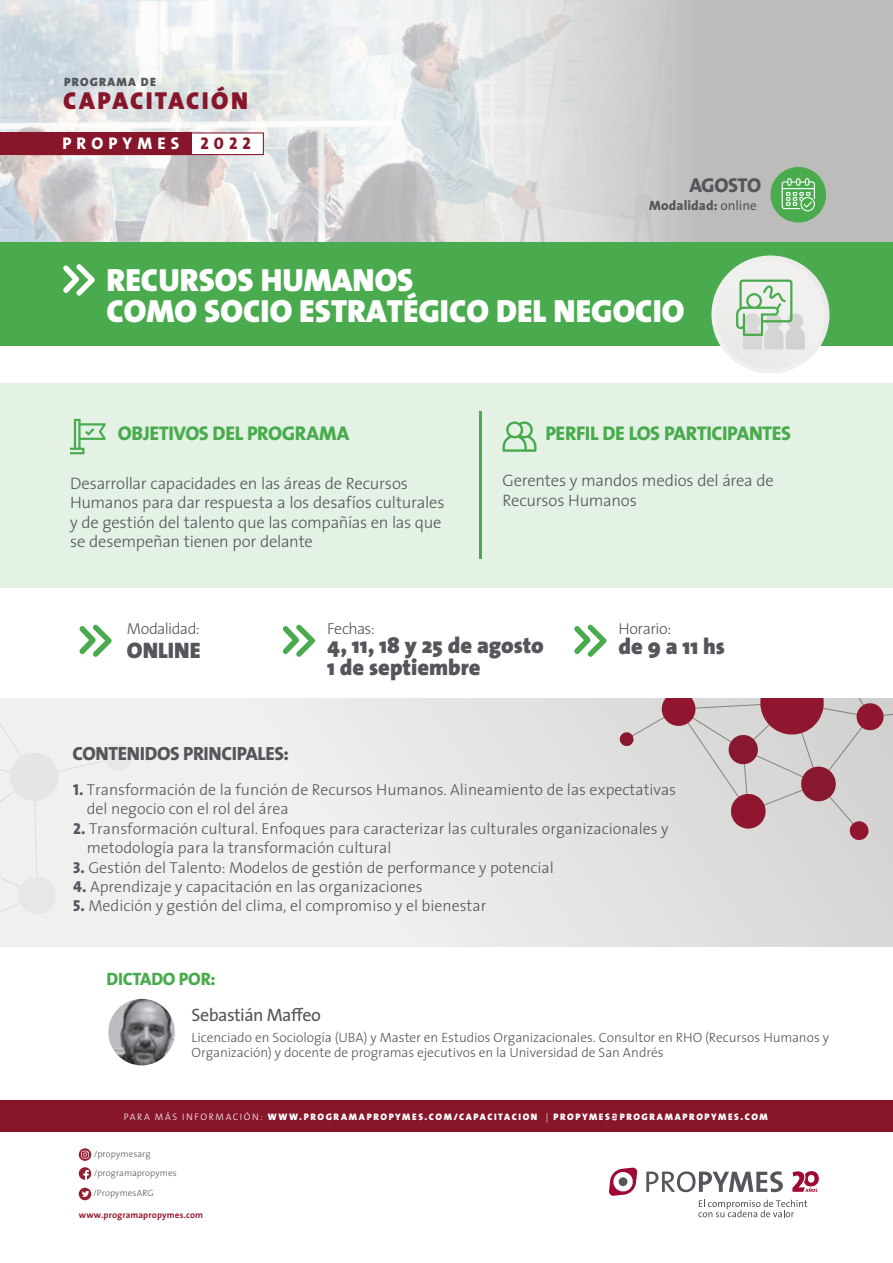
<style>
.page{position:relative;width:893px;height:1263px;background:#fff}
.page>*{position:absolute;margin:0;border:0;box-sizing:border-box;transform-origin:0 0}
.t1{font:900 32.25px/31.3px "The Sans";color:#fff}
.t2{font:900 24.6px "The Sans";letter-spacing:.095em;color:#87162b}
.t3{font:900 22.5px/22.5px "The Sans";color:#54565b}
.t4{font:20.1px "The Sans Extra Bold Caps";letter-spacing:-.035em;color:#54565b}
.t5{font:19.95px "The Sans Extra Bold Caps";letter-spacing:-.02em;color:#49ab4e}
.t6{font:19.2px "The Sans Extra Bold Caps";letter-spacing:-.02em;color:#54565b}
.t7{font:18px "The Sans";letter-spacing:-.03em;color:#54565b}
.t8{font:18px "The Sans Extra Bold Caps";letter-spacing:-.015em;color:#49ab4e}
.t9{font:16.95px "The Sans Extra Bold Caps";letter-spacing:.3em;color:#fff}
.t10{font:16.95px "The Sans Extra Bold Caps";color:#87162b}
.t11{font:300 16.65px/19.5px "The Sans";letter-spacing:-.015em;color:#54565b}
.t12{font:300 15.9px/19.4px "The Sans";color:#54565b}
.t13{font:300 15.9px "The Sans";letter-spacing:-.035em;color:#54565b}
.t14{font:300 15.9px "The Sans";letter-spacing:-.03em;color:#54565b}
.t15{font:300 13.5px/15px "The Sans";letter-spacing:-.005em;color:#54565b}
.t16{font:800 13.5px "The Sans";letter-spacing:.01em;color:#54565b}
.t17{font:12.15px "The Sans Black Caps";letter-spacing:.1em;color:#54565b}
.t18{font:9.45px "The Sans Black Caps";letter-spacing:.165em;color:#fff}
.t19{font:300 9.15px/18.9px "The Sans";letter-spacing:.01em;color:#54565b}
.t20{font:700 9.15px "The Sans";letter-spacing:.01em;color:#981e32}
.s1{font-weight:400}
.s2{font-family:"The Sans Extra Bold Caps";font-weight:400}
.s3{font-family:"The Sans";font-weight:300}
</style>
<div class="page">
<svg style="left:0;top:0;width:893px;height:243px"></svg>
<svg style="left:192px;top:132px;width:72px;height:23px"></svg>
<div style="left:0;top:132px;width:192px;height:23px;background:#87162b"></div>
<div style="left:79px;top:1188px;width:12px;height:12px;background:#981e32;border-radius:50%"></div>
<svg style="left:82px;top:1191px;width:7px;height:6px"></svg>
<svg style="left:79px;top:1148px;width:12px;height:13px"></svg>
<svg style="left:81px;top:1151px;width:8px;height:7px"></svg>
<svg style="left:79px;top:1167px;width:12px;height:13px"></svg>
<div style="left:0;top:1100px;width:893px;height:32px;background:#87162b"></div>
<div style="left:0;top:243px;width:893px;height:103px;background:#49ab4e"></div>
<div style="left:0;top:383px;width:893px;height:204px;background:#e3f2e4"></div>
<svg style="left:63px;top:264px;width:32px;height:32px"></svg>
<svg style="left:80px;top:624px;width:32px;height:33px"></svg>
<svg style="left:283px;top:624px;width:32px;height:33px"></svg>
<div style="left:770px;top:167px;width:56px;height:56px;background:#49ab4e;border-radius:50%"></div>
<svg style="left:782px;top:178px;width:33px;height:33px"></svg>
<svg style="left:502px;top:421px;width:34px;height:31px"></svg>
<svg style="left:132px;top:698px;width:761px;height:248px"></svg>
<svg style="left:0;top:698px;width:132px;height:248px"></svg>
<svg style="left:619px;top:698px;width:274px;height:143px"></svg>
<svg style="left:70px;top:419px;width:36px;height:35px"></svg>
<svg style="left:711px;top:255px;width:119px;height:118px"></svg>
<hr style="left:479px;top:411px;width:2px;height:148px;background:#49ab4e">
<img style="left:108px;top:999px;width:67px;height:66px;border-radius:33px">
<svg style="left:574px;top:624px;width:33px;height:33px"></svg>
<svg style="left:792px;top:1171px;width:27px;height:21px"></svg>
<svg style="left:646px;top:1171px;width:137px;height:21px"></svg>
<svg style="left:609px;top:1167px;width:28px;height:29px"></svg>
<div style="left:619px;top:1177px;width:8px;height:9px;background:#54565b;border-radius:50%"></div>
<svg style="left:698px;top:1200px;width:109px;height:17px"></svg>
<p class="t17" style="left:64px;top:72px;width:93px">PROGRAMA DE</p>
<h2 class="t2" style="left:63px;top:79px;width:186px">CAPACITACIÓN</h2>
<p class="t9" style="left:62px;top:129px;width:118px">PROPYMES</p>
<p class="t10" style="left:200px;top:129px;width:52px">2022</p>
<p class="t4" style="left:689px;top:168px;width:73px">AGOSTO</p>
<p class="t16" style="left:649px;top:194px;width:109px">Modalidad: <span class="s1">online</span></p>
<h1 class="t1" style="left:106px;top:263px;width:579px">RECURSOS HUMANOS<br>COMO SOCIO ESTRATÉGICO DEL NEGOCIO</h1>
<p class="t5" style="left:118px;top:417px;width:233px">OBJETIVOS DEL PROGRAMA</p>
<p class="t5" style="left:545px;top:417px;width:247px">PERFIL DE LOS PARTICIPANTES</p>
<p class="t11" style="left:70px;top:473px;width:376px">Desarrollar capacidades en las áreas de Recursos Humanos para dar respuesta a los desafíos culturales y de gestión del talento que las compañías en las que se desempeñan tienen por delante</p>
<p class="t11" style="left:502px;top:470px;width:273px">Gerentes y mandos medios del área de<br>Recursos Humanos</p>
<p class="t13" style="left:127px;top:615px;width:74px">Modalidad:</p>
<h3 class="t3" style="left:127px;top:639px;width:75px">ONLINE</h3>
<p class="t12" style="left:327px;top:618px;width:49px">Fechas:</p>
<h3 class="t3" style="left:327px;top:633px;width:218px">4, 11, 18 y 25 de agosto<br>1 de septiembre</h3>
<p class="t14" style="left:619px;top:615px;width:54px">Horario:</p>
<h3 class="t3" style="left:619px;top:635px;width:108px">de 9 a 11 hs</h3>
<p class="t6" style="left:73px;top:738px;width:218px">CONTENIDOS PRINCIPALES:</p>
<p class="t12" style="left:87px;top:779px;width:591px;text-indent:-14px"><span class="s2">1.</span> Transformación de la función de Recursos Humanos. Alineamiento de las expectativas del negocio con el rol del área</p>
<p class="t12" style="left:87px;top:818px;width:583px;text-indent:-14px"><span class="s2">2.</span> Transformación cultural. Enfoques para caracterizar las culturales organizacionales y metodología para la transformación cultural</p>
<p class="t12" style="left:73px;top:857px;width:482px"><span class="s2">3.</span> Gestión del Talento: Modelos de gestión de performance y potencial</p>
<p class="t12" style="left:73px;top:876px;width:351px"><span class="s2">4.</span> Aprendizaje y capacitación en las organizaciones</p>
<p class="t12" style="left:73px;top:896px;width:415px"><span class="s2">5.</span> Medición y gestión del clima, el compromiso y el bienestar</p>
<p class="t8" style="left:107px;top:963px;width:111px">DICTADO POR:</p>
<p class="t7" style="left:192px;top:999px;width:131px">Sebastián Maffeo</p>
<p class="t15" style="left:192px;top:1029px;width:639px">Licenciado en Sociología (UBA) y Master en Estudios Organizacionales. Consultor en RHO (Recursos Humanos y<br>Organización) y docente de programas ejecutivos en la Universidad de San Andrés</p>
<p class="t18" style="left:124px;top:1108px;width:645px"><span class="s3">PARA MÁS INFORMACIÓN:</span> WWW.PROGRAMAPROPYMES.COM/CAPACITACION <span class="s3">|</span> PROPYMES@PROGRAMAPROPYMES.COM</p>
<p class="t19" style="left:94px;top:1144px;width:84px">/propymesarg /programapropymes</p>
<p class="t19" style="left:93px;top:1183px;width:62px">/PropymesARG</p>
<p class="t20" style="left:79px;top:1207px;width:126px">www.programapropymes.com</p>
</div>
